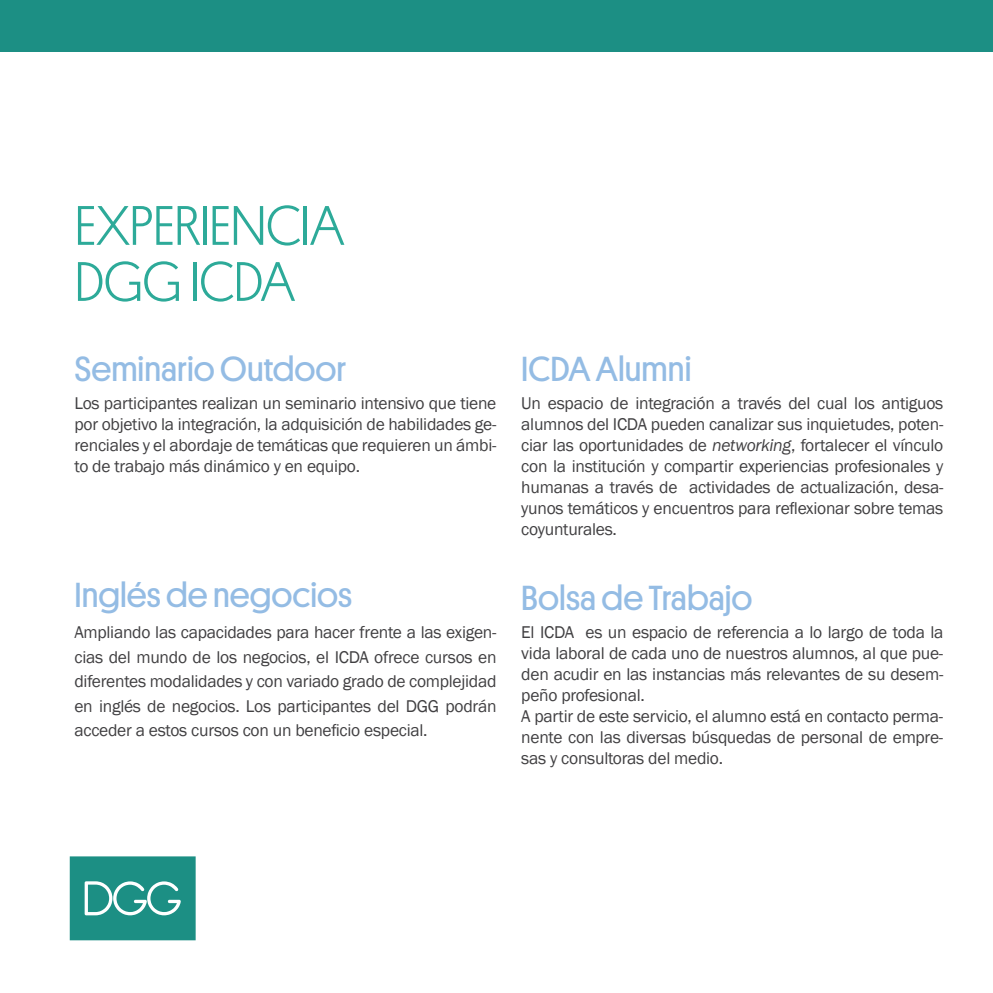
<style>
.page{position:relative;width:993px;height:993px;background:#fff}
.page>*{position:absolute;margin:0;border:0;box-sizing:border-box;transform-origin:0 0}
.t1{font:300 56px/56px "Platform";letter-spacing:-.01em;color:#2daa99}
.t2{font:35px "Platform";color:#94bce4}
.t3{font:17.5px/21px "Franklin Gothic";letter-spacing:-.015em;color:#414042;text-align:justify}
.s1{font-style:italic}
</style>
<div class="page">
<div style="left:0;top:0;width:992px;height:51px;background:#1c8f84"></div>
<svg style="left:70px;top:856px;width:125px;height:84px;background:#31998f"></svg>
<h1 class="t1" style="left:74px;top:194px;width:271px">EXPERIENCIA<br>DGG ICDA</h1>
<h2 class="t2" style="left:74px;top:343px;width:273px">Seminario Outdoor</h2>
<p class="t3" style="left:74px;top:392px;width:423px">Los participantes realizan un seminario intensivo que tiene por objetivo la integración, la adquisición de habilidades ge&shy;renciales y el abordaje de temáticas que requieren un ámbi&shy;to de trabajo más dinámico y en equipo.</p>
<h2 class="t2" style="left:74px;top:569px;width:279px">Inglés de negocios</h2>
<p class="t3" style="left:74px;top:620px;width:423px;line-height:24.5px">Ampliando las capacidades para hacer frente a las exigen&shy;cias del mundo de los negocios, el ICDA ofrece cursos en diferentes modalidades y con variado grado de complejidad en inglés de negocios. Los participantes del DGG podrán acceder a estos cursos con un beneficio especial.</p>
<h2 class="t2" style="left:521px;top:343px;width:171px">ICDA Alumni</h2>
<p class="t3" style="left:521px;top:392px;width:423px">Un espacio de integración a través del cual los antiguos alumnos del ICDA pueden canalizar sus inquietudes, poten&shy;ciar las oportunidades de <span class="s1">networking</span>, fortalecer el vínculo con la institución y compartir experiencias profesionales y humanas a través de actividades de actualización, desa&shy;yunos temáticos y encuentros para reflexionar sobre temas coyunturales.</p>
<h2 class="t2" style="left:521px;top:572px;width:233px">Bolsa de Trabajo</h2>
<p class="t3" style="left:521px;top:622px;width:423px;text-align:left">El ICDA es un espacio de referencia a lo largo de toda la vida laboral de cada uno de nuestros alumnos, al que pue&shy;den acudir en las instancias más relevantes de su desem&shy;peño profesional.<br>A partir de este servicio, el alumno está en contacto perma&shy;nente con las diversas búsquedas de personal de empre&shy;sas y consultoras del medio.</p>
</div>
